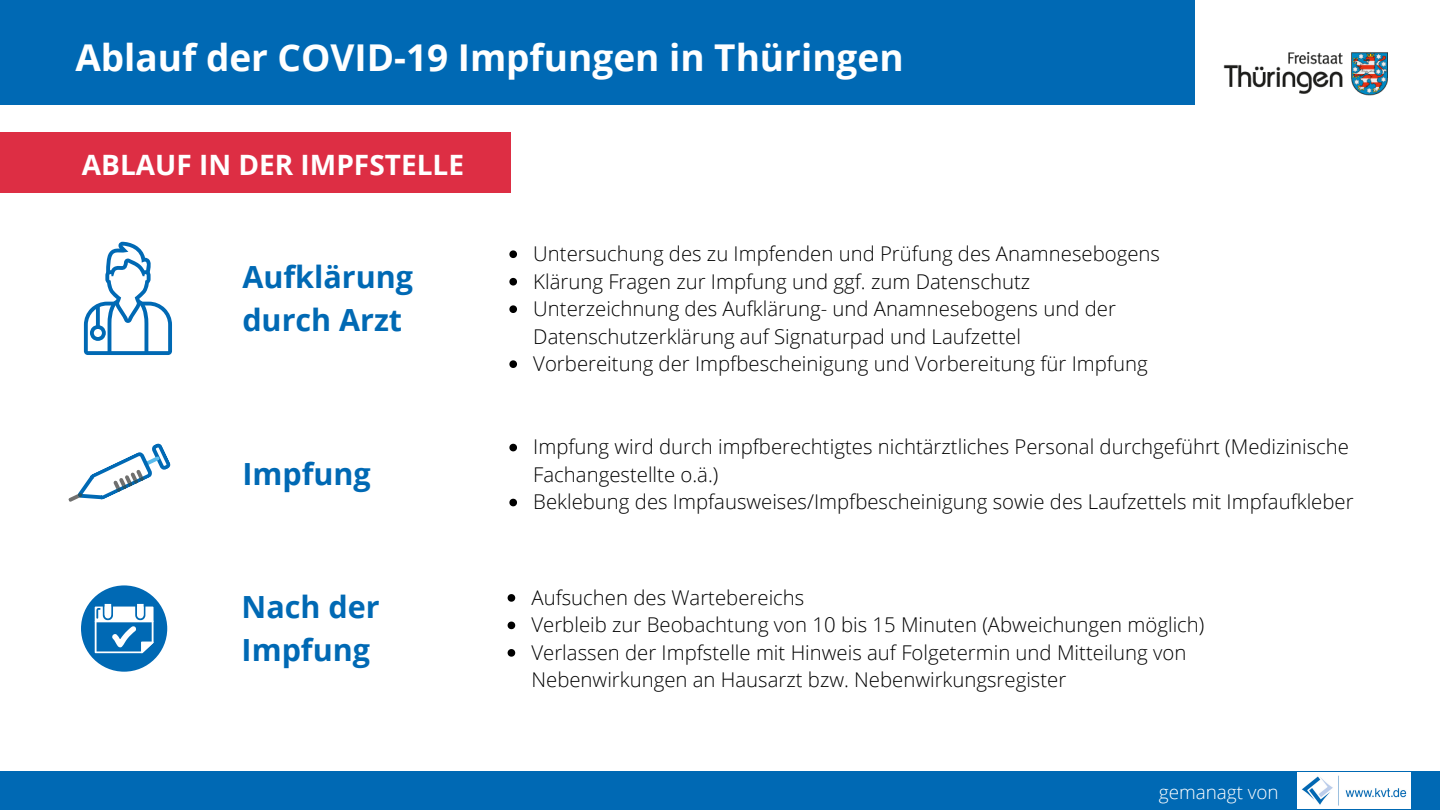
<style>
.page{position:relative;width:1440px;height:810px;background:#fff}
.page>*{position:absolute;margin:0;border:0;box-sizing:border-box;transform-origin:0 0}
.t1{font:700 37px "Open Sans";color:#fff}
.t2{font:700 30.5px/42.7px "Open Sans";color:#0069b4}
.t3{font:700 28px "Open Sans";color:#fff}
.t4{font:300 20.4px/27.5px "Open Sans";color:#000}
.t5{font:300 18.9px "Open Sans";color:#fff}
</style>
<div class="page">
<div style="left:0;top:0;width:1194px;height:104px;background:#0069b4"></div>
<img style="left:1223px;top:52px;width:165px;height:44px">
<div style="left:0;top:771px;width:1440px;height:39px;background:#0069b4"></div>
<img style="left:1298px;top:773px;width:113px;height:36px">
<div style="left:0;top:132px;width:510px;height:60px;background:#dd2e44"></div>
<svg style="left:68px;top:443px;width:103px;height:59px"></svg>
<svg style="left:84px;top:242px;width:88px;height:113px"></svg>
<svg style="left:96px;top:306px;width:4px;height:23px"></svg>
<svg style="left:509px;top:250px;width:8px;height:8px"></svg>
<svg style="left:509px;top:278px;width:8px;height:8px"></svg>
<svg style="left:509px;top:305px;width:8px;height:8px"></svg>
<svg style="left:509px;top:360px;width:8px;height:8px"></svg>
<svg style="left:509px;top:444px;width:8px;height:7px"></svg>
<svg style="left:509px;top:499px;width:8px;height:7px"></svg>
<svg style="left:508px;top:594px;width:7px;height:8px"></svg>
<svg style="left:508px;top:622px;width:7px;height:7px"></svg>
<svg style="left:508px;top:649px;width:7px;height:8px"></svg>
<div style="left:81px;top:585px;width:86px;height:87px;background:#0069b4;border-radius:50%"></div>
<svg style="left:95px;top:604px;width:59px;height:49px"></svg>
<h1 class="t1" style="left:75px;top:31px;width:830px">Ablauf der COVID-19 Impfungen in Thüringen</h1>
<h3 class="t3" style="left:82px;top:145px;width:384px">ABLAUF IN DER IMPFSTELLE</h3>
<h2 class="t2" style="left:242px;top:255px;width:172px">Aufklärung durch Arzt</h2>
<h2 class="t2" style="left:242px;top:452px;width:130px">Impfung</h2>
<p class="t4" style="left:533px;top:239px;width:628px">Untersuchung des zu Impfenden und Prüfung des Anamnesebogens Klärung Fragen zur Impfung und ggf. zum Datenschutz Unterzeichnung des Aufklärung- und Anamnesebogens und der Datenschutzerklärung auf Signaturpad und Laufzettel<br>Vorbereitung der Impfbescheinigung und Vorbereitung für Impfung</p>
<p class="t4" style="left:533px;top:433px;width:822px">Impfung wird durch impfberechtigtes nichtärztliches Personal durchgeführt (Medizinische<br>Fachangestellte o.ä.)<br>Beklebung des Impfausweises/Impfbescheinigung sowie des Laufzettels mit Impfaufkleber</p>
<h2 class="t2" style="left:242px;top:585px;width:140px">Nach der<br>Impfung</h2>
<p class="t4" style="left:531px;top:583px;width:674px">Aufsuchen des Wartebereichs<br>Verbleib zur Beobachtung von 10 bis 15 Minuten (Abweichungen möglich)<br>Verlassen der Impfstelle mit Hinweis auf Folgetermin und Mitteilung von Nebenwirkungen an Hausarzt bzw. Nebenwirkungsregister</p>
<p class="t5" style="left:1159px;top:779px;width:121px">gemanagt von</p>
</div>
